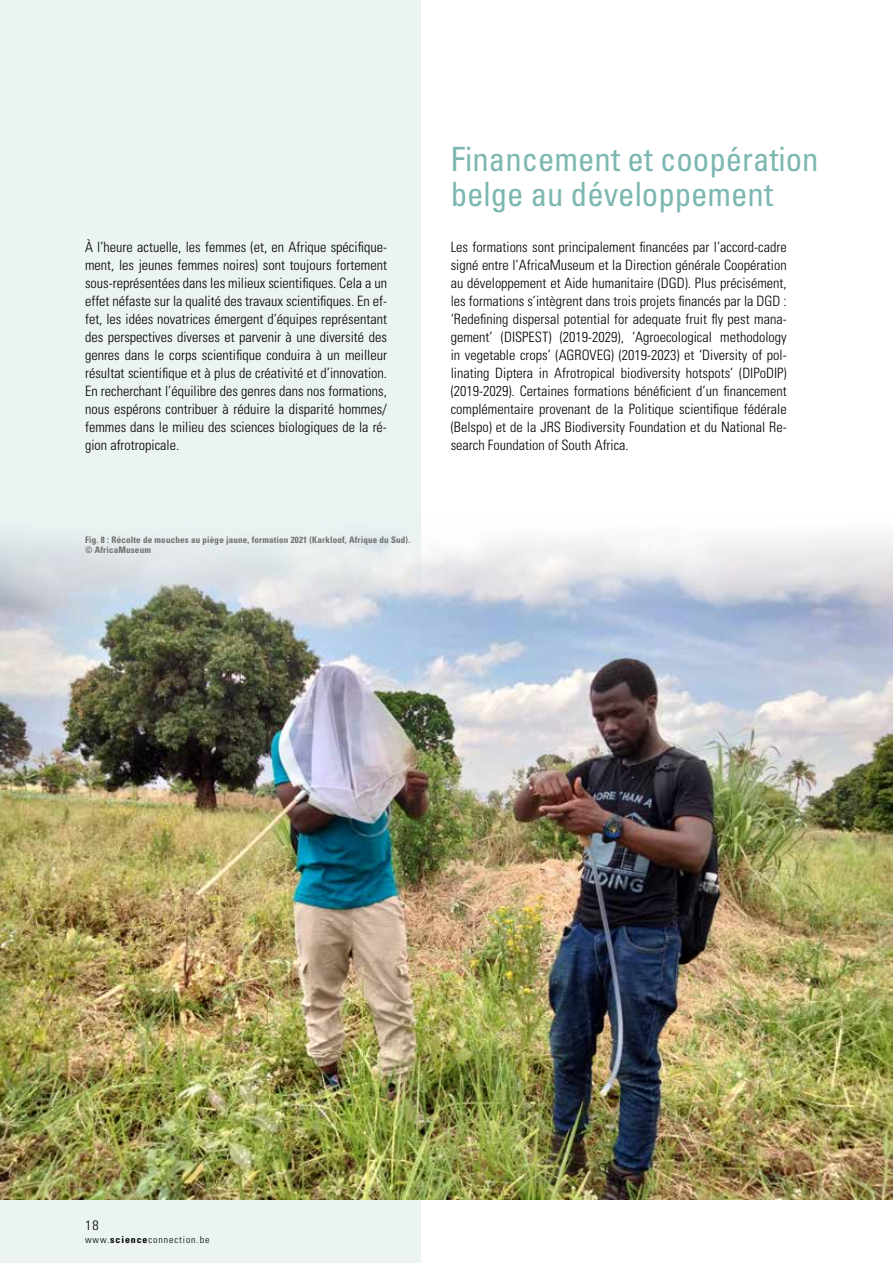
<style>
.page{position:relative;width:893px;height:1263px;background:#fff}
.page>*{position:absolute;margin:0;border:0;box-sizing:border-box;transform-origin:0 0}
.t1{font:condensed 33.45px/35.1px "Univers LT Std";color:#7cb7b1}
.t2{font:300 condensed 14.25px/18px "Univers LT Std";color:#000;text-align:justify}
.t3{font:300 condensed 13.5px "Univers LT Std";color:#000;scale:1.04 1}
.t4{font:300 condensed 9.6px "Univers LT Std";letter-spacing:.09em;color:#000;scale:1.04 1}
.t5{font:700 condensed 9px/10.8px "Univers LT Std";letter-spacing:.02em;color:#706f6f}
.s1{font-weight:700}
</style>
<div class="page">
<div style="left:0;top:0;width:421px;height:1263px;background:#ebf4f3"></div>
<img style="left:0;top:536px;width:893px;height:663px">
<p class="t2" style="left:85px;top:238px;width:303px">À l’heure actuelle, les femmes (et, en Afrique spécifique&shy;ment, les jeunes femmes noires) sont toujours fortement sous-représentées dans les milieux scientifiques. Cela a un effet néfaste sur la qualité des travaux scientifiques. En ef&shy;fet, les idées novatrices émergent d’équipes représentant des perspectives diverses et parvenir à une diversité des genres dans le corps scientifique conduira à un meilleur résultat scientifique et à plus de créativité et d’innovation.<br>En recherchant l’équilibre des genres dans nos formations, nous espérons contribuer à réduire la disparité hommes/ femmes dans le milieu des sciences biologiques de la ré&shy;gion afrotropicale.</p>
<p class="t5" style="left:85px;top:534px;width:327px">Fig. 8 : Récolte de mouches au piège jaune, formation 2021 (Karkloof, Afrique du Sud). © AfricaMuseum</p>
<h1 class="t1" style="left:451px;top:141px;width:369px">Financement et coopération belge au développement</h1>
<p class="t2" style="left:451px;top:238px;width:337px">Les formations sont principalement financées par l’accord-cadre signé entre l’AfricaMuseum et la Direction générale Coopération au développement et Aide humanitaire (DGD). Plus précisément, les formations s’intègrent dans trois projets financés par la DGD : ‘Redefining dispersal potential for adequate fruit fly pest mana&shy;gement’ (DISPEST) (2019-2029), ‘Agroecological methodology in vegetable crops’ (AGROVEG) (2019-2023) et ‘Diversity of pol&shy;linating Diptera in Afrotropical biodiversity hotspots’ (DIPoDIP) (2019-2029). Certaines formations bénéficient d’un financement complémentaire provenant de la Politique scientifique fédérale (Belspo) et de la JRS Biodiversity Foundation et du National Re&shy;search Foundation of South Africa.</p>
<p class="t3" style="left:85px;top:1217px;width:15px">18</p>
<p class="t4" style="left:85px;top:1233px;width:121px">www.<span class="s1">science</span>connection.be</p>
</div>
